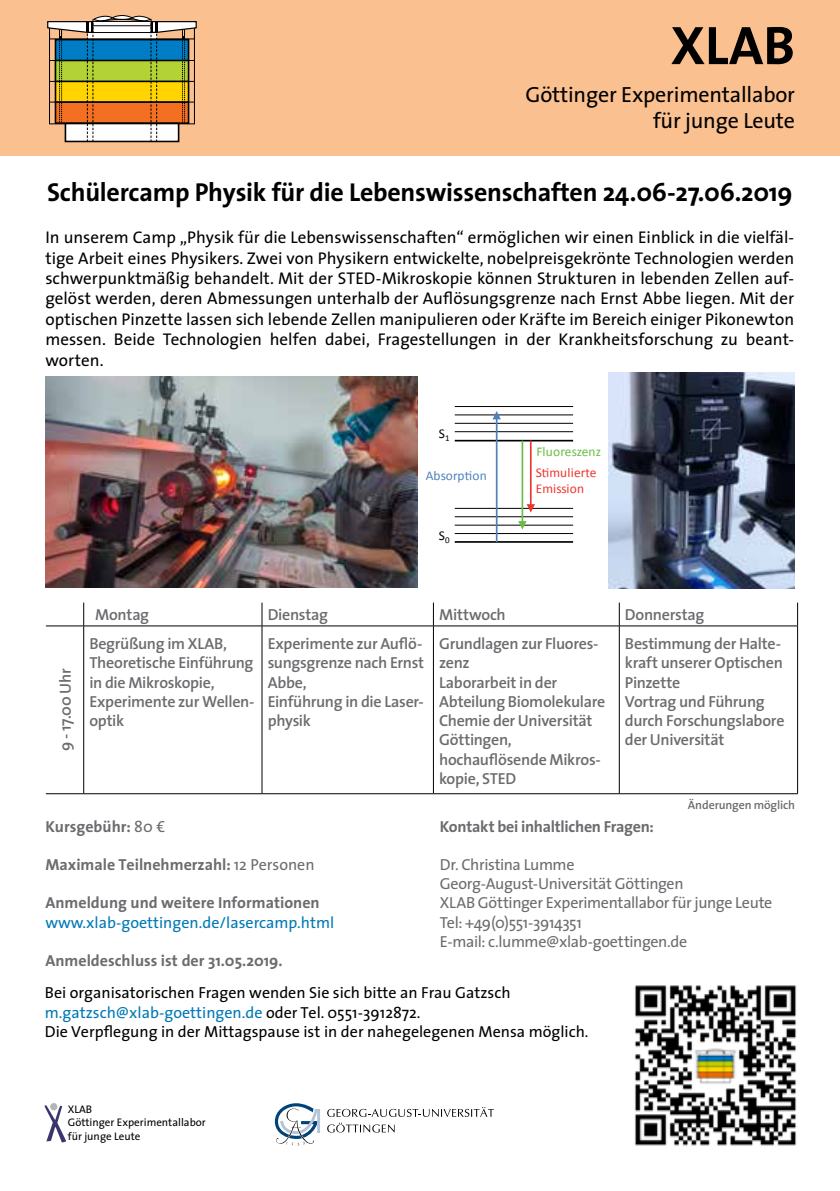
<style>
.page{position:relative;width:840px;height:1191px;background:#fff}
.page>*{position:absolute;margin:0;border:0;box-sizing:border-box;transform-origin:0 0}
.t1{font:700 54.6px "The Sans";color:#000}
.t2{font:700 26px "The Sans";letter-spacing:-.01em;color:#000}
.t3{font:22px/26.4px "The Sans";letter-spacing:-.01em;color:#000;text-align:right}
.t4{font:17px/20.4px "The Sans";color:#000;text-align:justify}
.t5{font:600 16px/19.2px "The Sans";letter-spacing:-.02em;color:#6b6c6f}
.t6{font:16px/19.2px "The Sans";color:#000}
.t7{font:16px/19.2px "The Sans";letter-spacing:-.025em;color:#6b6c6f}
.t8{font:700 16px "The Sans";color:#6b6c6f}
.t9{font:16px "The Sans";color:#0078b5}
.t10{font:13.4px/16.2px "Calibri";color:#ee342e}
.t11{font:13.4px "Calibri";color:#69bd45}
.t12{font:13.4px "Calibri";letter-spacing:.015em;color:#4e82bc}
.t13{font:13.4px "Calibri";color:#000}
.t14{font:600 12px "The Sans";letter-spacing:-.01em;color:#6b6c6f}
.t15{font:11px/13.2px "The Sans";color:#000}
.s1{font-weight:400}
.s2{color:#0078b5}
</style>
<div class="page">
<div style="left:0;top:0;width:839px;height:155px;background:#fac08f"></div>
<svg style="left:47px;top:15px;width:150px;height:127px;background:#ada169"></svg>
<hr style="left:49px;top:60px;width:145px;height:1px;background:#000">
<hr style="left:49px;top:81px;width:145px;height:1px;background:#000">
<hr style="left:49px;top:102px;width:145px;height:1px;background:#000">
<img style="left:634px;top:985px;width:163px;height:161px">
<svg style="left:83px;top:602px;width:1px;height:23px"></svg>
<svg style="left:261px;top:602px;width:1px;height:23px"></svg>
<svg style="left:433px;top:602px;width:1px;height:23px"></svg>
<hr style="left:84px;top:625px;width:178px;height:1px;background:#000">
<hr style="left:262px;top:625px;width:171px;height:1px;background:#000">
<hr style="left:261px;top:626px;width:1px;height:167px;background:#000">
<hr style="left:433px;top:625px;width:186px;height:1px;background:#000">
<hr style="left:433px;top:626px;width:1px;height:167px;background:#000">
<hr style="left:619px;top:625px;width:178px;height:1px;background:#000">
<hr style="left:46px;top:625px;width:38px;height:1px;background:#000">
<hr style="left:83px;top:626px;width:1px;height:167px;background:#000">
<hr style="left:46px;top:793px;width:38px;height:1px;background:#000">
<hr style="left:84px;top:793px;width:178px;height:1px;background:#000">
<hr style="left:262px;top:793px;width:171px;height:1px;background:#000">
<hr style="left:433px;top:793px;width:186px;height:1px;background:#000">
<hr style="left:619px;top:793px;width:178px;height:1px;background:#000">
<svg style="left:618px;top:602px;width:1px;height:23px"></svg>
<hr style="left:618px;top:626px;width:1px;height:167px;background:#000">
<hr style="left:796px;top:626px;width:1px;height:167px;background:#000">
<svg style="left:45px;top:1103px;width:21px;height:39px"></svg>
<svg style="left:275px;top:1103px;width:45px;height:42px"></svg>
<svg style="left:327px;top:1107px;width:166px;height:25px"></svg>
<img style="left:46px;top:376px;width:371px;height:211px">
<hr style="left:454px;top:541px;width:118px;height:2px;background:#000">
<hr style="left:454px;top:533px;width:118px;height:1px;background:#000">
<hr style="left:454px;top:525px;width:118px;height:1px;background:#000">
<hr style="left:454px;top:516px;width:118px;height:1px;background:#000">
<hr style="left:454px;top:508px;width:118px;height:1px;background:#000">
<hr style="left:454px;top:440px;width:118px;height:1px;background:#000">
<hr style="left:454px;top:431px;width:118px;height:1px;background:#000">
<hr style="left:454px;top:423px;width:118px;height:1px;background:#000">
<hr style="left:454px;top:414px;width:118px;height:1px;background:#000">
<hr style="left:454px;top:406px;width:118px;height:1px;background:#000">
<hr style="left:495px;top:418px;width:2px;height:124px;background:#4e82bc">
<svg style="left:492px;top:411px;width:8px;height:8px"></svg>
<hr style="left:529px;top:440px;width:2px;height:65px;background:#ee342e">
<svg style="left:526px;top:504px;width:8px;height:8px"></svg>
<hr style="left:521px;top:440px;width:2px;height:82px;background:#69bd45">
<svg style="left:518px;top:521px;width:8px;height:8px"></svg>
<img style="left:608px;top:373px;width:185px;height:215px">
<h1 class="t1" style="left:670px;top:0;width:126px">XLAB</h1>
<p class="t3" style="left:525px;top:80px;width:271px">Göttinger Experimentallabor für junge Leute</p>
<h2 class="t2" style="left:47px;top:171px;width:746px">Schülercamp Physik für die Lebenswissenschaften 24.06-27.06.2019</h2>
<p class="t4" style="left:45px;top:227px;width:749px">In unserem Camp „Physik für die Lebenswissenschaften“ ermöglichen wir einen Einblick in die vielfäl&shy;tige Arbeit eines Physikers. Zwei von Physikern entwickelte, nobelpreisgekrönte Technologien werden schwerpunktmäßig behandelt. Mit der STED-Mikroskopie können Strukturen in lebenden Zellen auf&shy;gelöst werden, deren Abmessungen unterhalb der Auflösungsgrenze nach Ernst Abbe liegen. Mit der optischen Pinzette lassen sich lebende Zellen manipulieren oder Kräfte im Bereich einiger Pikonewton messen. Beide Technologien helfen dabei, Fragestellungen in der Krankheitsforschung zu beant&shy;worten.</p>
<p class="t13" style="left:438px;top:425px;width:12px">S<sub>1</sub></p>
<p class="t12" style="left:425px;top:467px;width:63px">Absorption</p>
<p class="t10" style="left:535px;top:464px;width:62px">Stimulierte<br>Emission</p>
<p class="t11" style="left:536px;top:443px;width:66px">Fluoreszenz</p>
<p class="t13" style="left:438px;top:527px;width:12px">S<sub>0</sub></p>
<p class="t5" style="left:95px;top:605px;width:56px">Montag</p>
<p class="t5" style="left:267px;top:605px;width:62px">Dienstag</p>
<p class="t5" style="left:439px;top:605px;width:68px">Mittwoch</p>
<p class="t5" style="left:624px;top:605px;width:81px">Donnerstag</p>
<p class="t5" style="left:89px;top:634px;width:166px">Begrüßung im XLAB,<br>Theoretische Einführung in die Mikroskopie,<br>Experimente zur Wellen&shy;optik</p>
<p class="t5" style="left:267px;top:634px;width:158px">Experimente zur Auflö&shy;sungsgrenze nach Ernst<br>Abbe,<br>Einführung in die Laser&shy;physik</p>
<p class="t5" style="left:439px;top:634px;width:168px">Grundlagen zur Fluores&shy;zenz<br>Laborarbeit in der<br>Abteilung Biomolekulare<br>Chemie der Universität<br>Göttingen, hochauflösende Mikros&shy;kopie, STED</p>
<p class="t5" style="left:624px;top:634px;width:161px">Bestimmung der Halte&shy;kraft unserer Optischen<br>Pinzette<br>Vortrag und Führung durch Forschungslabore der Universität</p>
<p class="t14" style="left:687px;top:794px;width:109px">Änderungen möglich</p>
<p class="t8" style="left:439px;top:813px;width:215px">Kontakt bei inhaltlichen Fragen:</p>
<p class="t7" style="left:439px;top:854px;width:334px">Dr. Christina Lumme<br>Georg-August-Universität Göttingen<br>XLAB Göttinger Experimentallabor für junge Leute Tel: +49(0)551-3914351<br>E-mail: c.lumme@xlab-goettingen.de</p>
<p class="t5" style="left:55px;top:751px;width:84px;rotate:-90deg">9 - 17.00 Uhr</p>
<p class="t8" style="left:45px;top:813px;width:121px">Kursgebühr: <span class="s1">80 €</span></p>
<p class="t8" style="left:45px;top:851px;width:270px">Maximale Teilnehmerzahl: <span class="s1">12 Personen</span></p>
<p class="t8" style="left:45px;top:889px;width:276px">Anmeldung und weitere Informationen</p>
<p class="t9" style="left:45px;top:909px;width:290px">www.xlab-goettingen.de/lasercamp.html</p>
<p class="t8" style="left:45px;top:947px;width:239px">Anmeldeschluss ist der 31.05.2019.</p>
<p class="t6" style="left:45px;top:983px;width:545px">Bei organisatorischen Fragen wenden Sie sich bitte an Frau Gatzsch <span class="s2">m.gatzsch@xlab-goettingen.de</span> oder Tel. 0551-3912872.<br>Die Verpflegung in der Mittagspause ist in der nahegelegenen Mensa möglich.</p>
<p class="t15" style="left:68px;top:1102px;width:139px">XLAB<br>Göttinger Experimentallabor für junge Leute</p>
</div>
